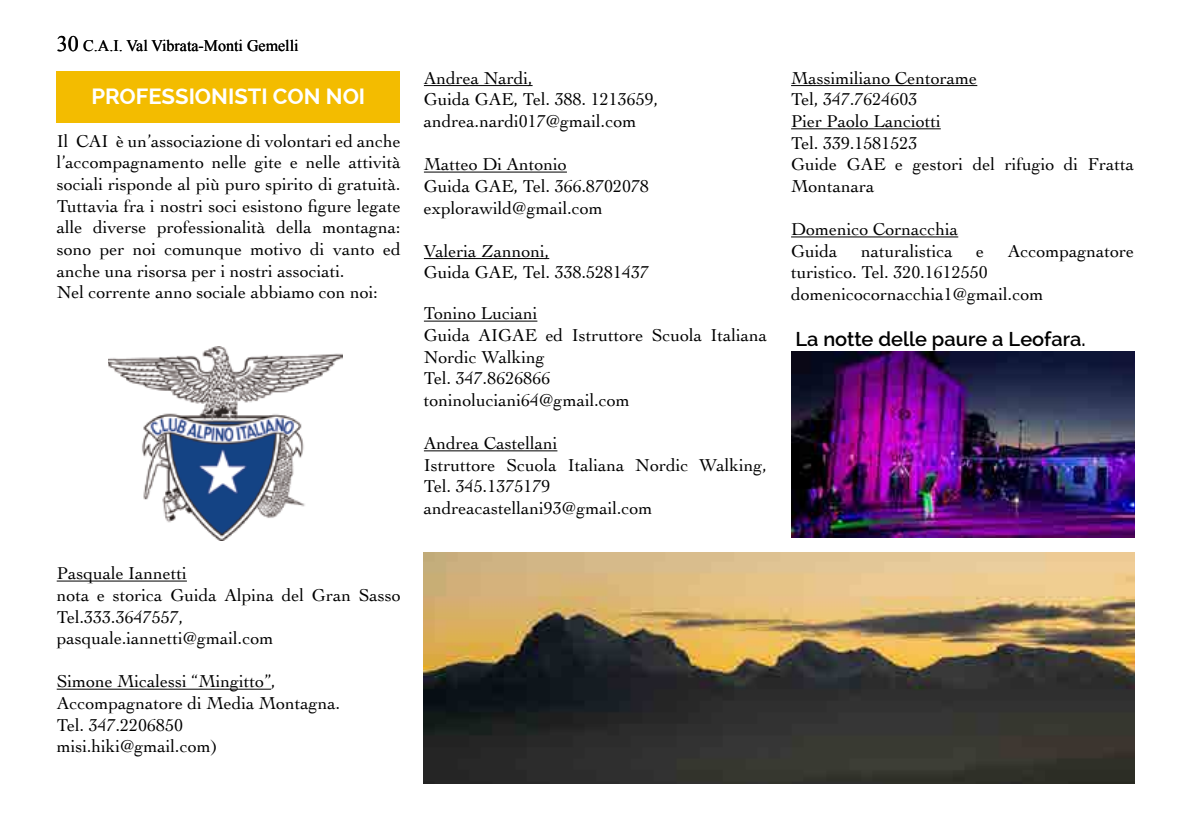
<style>
.page{position:relative;width:1191px;height:840px;background:#fff}
.page>*{position:absolute;margin:0;border:0;box-sizing:border-box;transform-origin:0 0}
.t1{font:700 22px "Raleway";color:#fff}
.t2{font:600 20px "Raleway";color:#000}
.t3{font:18px/21.6px "Cochin";color:#000}
.t4{font:16px "Times New Roman";color:#000}
.s1{font-size:22px}
</style>
<div class="page">
<hr style="left:57px;top:580px;width:130px;height:1px;background:#000">
<hr style="left:57px;top:688px;width:214px;height:1px;background:#000">
<hr style="left:424px;top:85px;width:108px;height:1px;background:#000">
<hr style="left:424px;top:171px;width:143px;height:1px;background:#000">
<hr style="left:424px;top:258px;width:125px;height:1px;background:#000">
<hr style="left:424px;top:320px;width:113px;height:1px;background:#000">
<hr style="left:424px;top:450px;width:133px;height:1px;background:#000">
<img style="left:424px;top:552px;width:710px;height:230px">
<hr style="left:791px;top:85px;width:186px;height:1px;background:#000">
<hr style="left:791px;top:128px;width:149px;height:1px;background:#000">
<hr style="left:791px;top:236px;width:167px;height:1px;background:#000">
<div style="left:57px;top:71px;width:343px;height:51px;background:#f3bc00"></div>
<img style="left:791px;top:351px;width:343px;height:186px">
<img style="left:108px;top:346px;width:234px;height:193px">
<p class="t4" style="left:57px;top:35px;width:243px"><span class="s1">30</span> C.A.I. Val Vibrata-Monti Gemelli</p>
<p class="t1" style="left:91px;top:83px;width:275px">PROFESSIONISTI CON NOI</p>
<p class="t3" style="left:57px;top:129px;width:345px">Il CAI è un’associazione di volontari ed anche l’accompagnamento nelle gite e nelle attività sociali risponde al più puro spirito di gratuità.<br>Tuttavia fra i nostri soci esistono figure legate alle diverse professionalità della montagna: sono per noi comunque motivo di vanto ed anche una risorsa per i nostri associati.<br>Nel corrente anno sociale abbiamo con noi:</p>
<p class="t3" style="left:57px;top:561px;width:345px">Pasquale Iannetti<br>nota e storica Guida Alpina del Gran Sasso<br>Tel.333.3647557, pasquale.iannetti@gmail.com</p>
<p class="t3" style="left:57px;top:669px;width:285px">Simone Micalessi “Mingitto”,<br>Accompagnatore di Media Montagna.<br>Tel. 347.2206850 misi.hiki@gmail.com)</p>
<p class="t3" style="left:424px;top:66px;width:236px">Andrea Nardi,<br>Guida GAE, Tel. 388. 1213659, andrea.nardi017@gmail.com</p>
<p class="t3" style="left:424px;top:153px;width:227px">Matteo Di Antonio<br>Guida GAE, Tel. 366.8702078 explorawild@gmail.com</p>
<p class="t3" style="left:424px;top:239px;width:227px">Valeria Zannoni,<br>Guida GAE, Tel. 338.5281437</p>
<p class="t3" style="left:424px;top:302px;width:345px">Tonino Luciani<br>Guida AIGAE ed Istruttore Scuola Italiana<br>Nordic Walking<br>Tel. 347.8626866<br>toninoluciani64@gmail.com</p>
<p class="t3" style="left:424px;top:431px;width:345px">Andrea Castellani<br>Istruttore Scuola Italiana Nordic Walking,<br>Tel. 345.1375179 andreacastellani93@gmail.com</p>
<p class="t3" style="left:791px;top:66px;width:345px">Massimiliano Centorame<br>Tel, 347.7624603<br>Pier Paolo Lanciotti<br>Tel. 339.1581523<br>Guide GAE e gestori del rifugio di Fratta<br>Montanara</p>
<p class="t3" style="left:791px;top:217px;width:169px">Domenico Cornacchia<br>Guida</p>
<p class="t3" style="left:861px;top:239px;width:93px">naturalistica</p>
<p class="t3" style="left:976px;top:239px;width:9px">e</p>
<p class="t3" style="left:1008px;top:239px;width:128px">Accompagnatore</p>
<p class="t3" style="left:791px;top:261px;width:254px">turistico. Tel. 320.1612550 domenicocornacchia1@gmail.com</p>
<p class="t2" style="left:795px;top:327px;width:292px">La notte delle paure a Leofara.</p>
</div>
